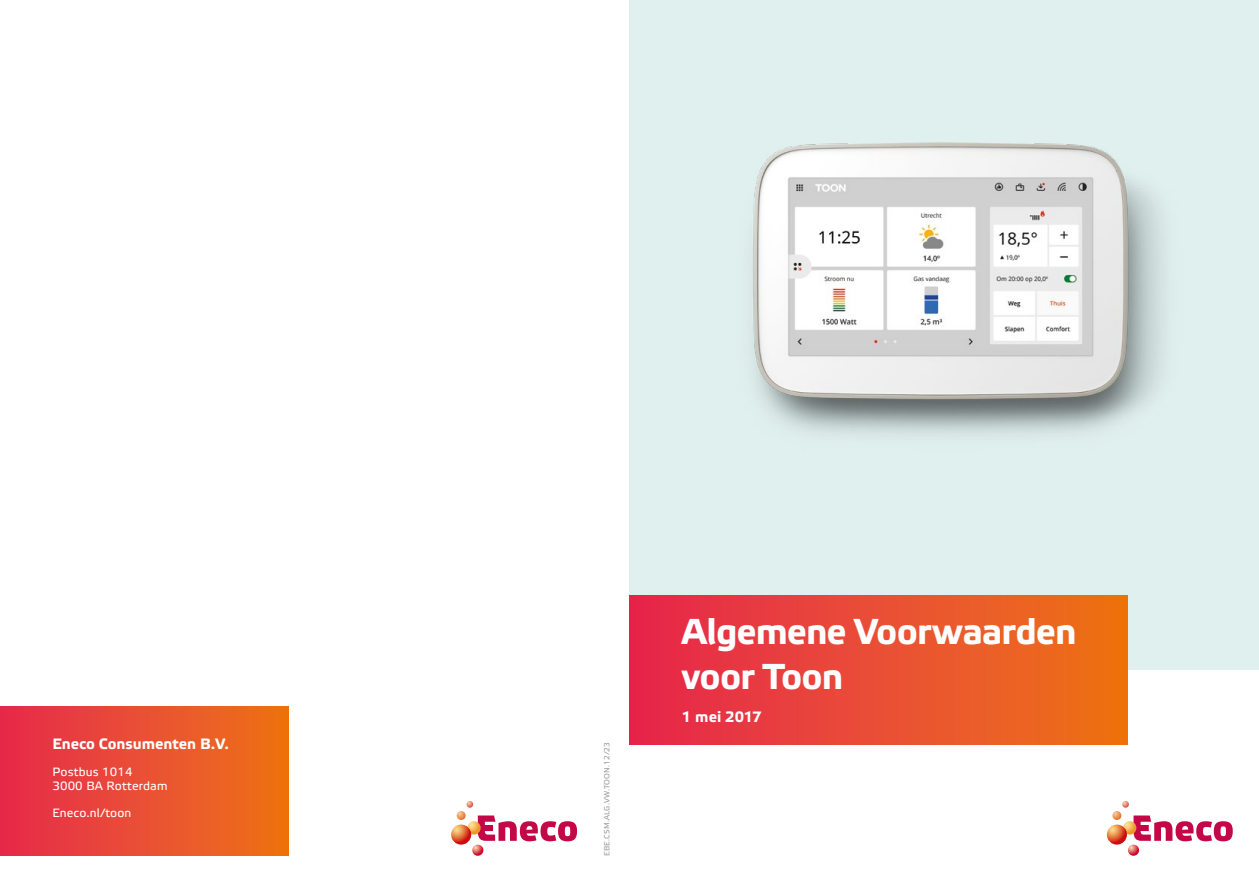
<style>
.page{position:relative;width:1259px;height:893px;background:#fff}
.page>*{position:absolute;margin:0;border:0;box-sizing:border-box;transform-origin:0 0}
.t1{font:700 36px/45px "Etelka Text Pro";letter-spacing:-.025em;color:#fff}
.t2{font:700 15px "Etelka Text Pro";color:#fff}
.t3{font:12px/13.5px "Etelka Text Pro";letter-spacing:.01em;color:#fff}
.t4{font:7.5px "Etelka Text Pro";letter-spacing:.02em;color:#9d9d9c}
</style>
<div class="page">
<div style="left:629px;top:0;width:630px;height:670px;background:#e0f0ef"></div>
<div style="left:629px;top:595px;width:498px;height:149px;background:linear-gradient(to right,#e62650,#ed7415)"></div>
<div style="left:0;top:707px;width:288px;height:149px;background:linear-gradient(to right,#e62a4e,#ed7314)"></div>
<svg style="left:451px;top:824px;width:20px;height:21px"></svg>
<svg style="left:457px;top:801px;width:120px;height:55px"></svg>
<svg style="left:1107px;top:824px;width:20px;height:21px"></svg>
<svg style="left:1112px;top:801px;width:120px;height:55px"></svg>
<img style="left:753px;top:142px;width:411px;height:293px">
<p class="t2" style="left:52px;top:736px;width:178px">Eneco Consumenten B.V.</p>
<p class="t3" style="left:52px;top:766px;width:116px">Postbus 1014<br>3000 BA Rotterdam</p>
<p class="t3" style="left:52px;top:807px;width:80px">Eneco.nl/toon</p>
<p class="t4" style="left:603px;top:856px;width:115px;rotate:-90deg">EBE.CSM.ALG.VW.TOON.12/23</p>
<h1 class="t1" style="left:682px;top:611px;width:396px">Algemene Voorwaarden voor Toon</h1>
<p class="t2" style="left:682px;top:708px;width:81px">1 mei 2017</p>
</div>
